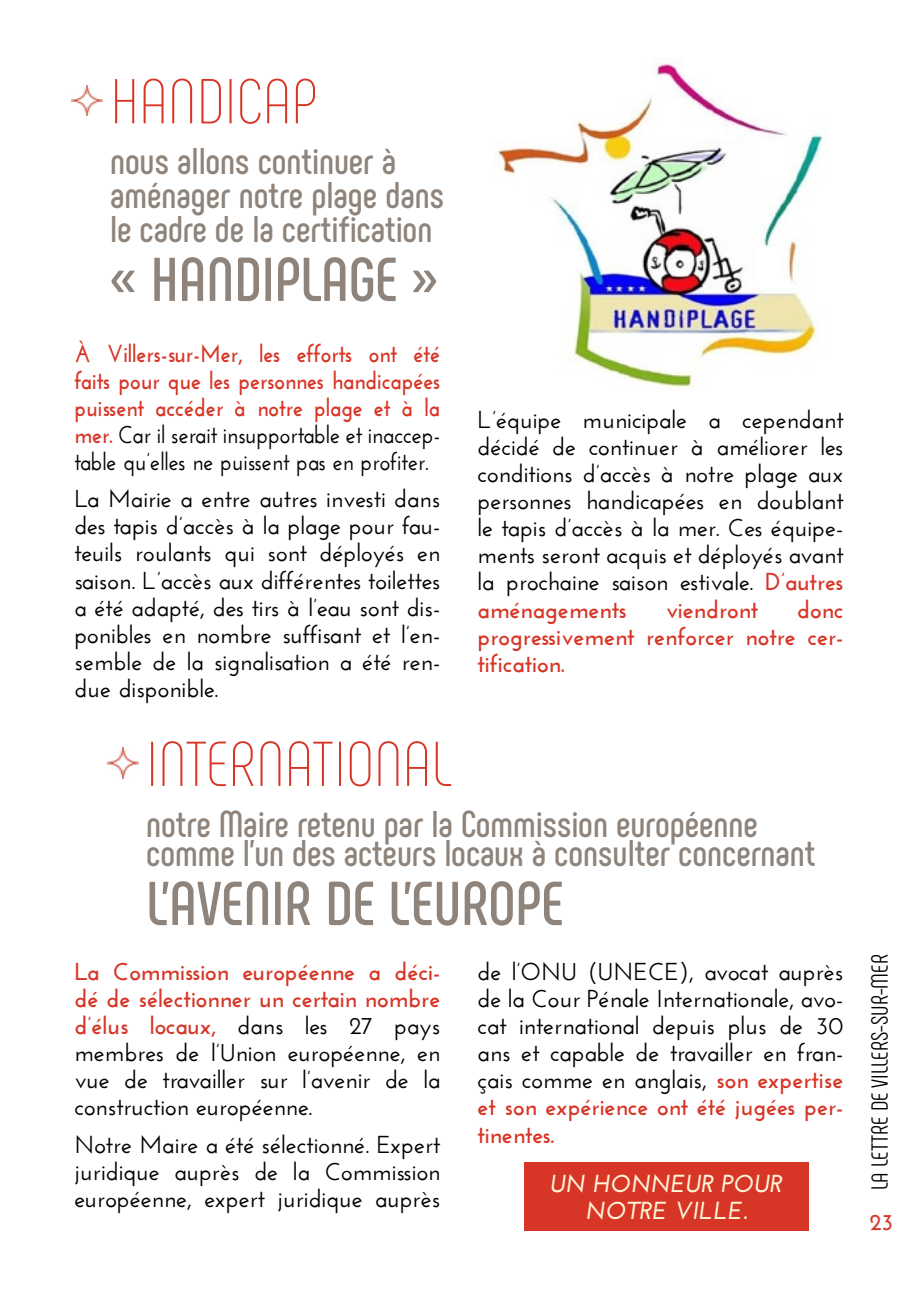
<style>
.page{position:relative;width:918px;height:1290px;background:#fff}
.page>*{position:absolute;margin:0;border:0;box-sizing:border-box;transform-origin:0 0}
.t1{font:200 63.18px "Phenomena";color:#d73526}
.t2{font:700 61.6px "Phenomena";color:#8e847b}
.t3{font:700 36.93px/33.9px "Phenomena";color:#8e847b}
.t4{font:600 24.5px/27.1px "Josefin Sans";color:#000;text-align:justify}
.t5{font:700 24.5px/27.1px "Josefin Sans";color:#d73526;text-align:justify;scale:.91 1}
.t6{font:700 24.5px/27.1px "Josefin Sans";color:#d73526;text-align:justify}
.t7{font:italic 700 24.5px/27.1px "Josefin Sans";color:#fff3d7;text-align:center}
.t8{font:23.1px "Phenomena";color:#000}
.t9{font:700 23.1px "Josefin Sans";color:#d73526}
.s1{font-weight:600;color:#000}
.s2{font-weight:700;color:#d73526}
</style>
<div class="page">
<img style="left:494px;top:63px;width:329px;height:326px">
<img style="left:72px;top:85px;width:30px;height:30px">
<img style="left:108px;top:748px;width:30px;height:30px">
<div style="left:524px;top:1162px;width:285px;height:68px;background:#d73526"></div>
<h1 class="t1" style="left:110px;top:66px;width:209px">HANDICAP</h1>
<h3 class="t3" style="left:110px;top:145px;width:335px">nous allons continuer à aménager notre plage dans le cadre de la certification</h3>
<h2 class="t2" style="left:110px;top:242px;width:329px">« HANDIPLAGE »</h2>
<p class="t5" style="left:74px;top:340px;width:404px">À Villers-sur-Mer, les efforts ont été faits pour que les personnes handicapées puissent accéder à notre plage et à la mer. <span class="s1">Car il serait insupportable et inaccep&shy;table qu’elles ne puissent pas en profiter.</span></p>
<p class="t4" style="left:74px;top:485px;width:367px">La Mairie a entre autres investi dans des tapis d’accès à la plage pour fau&shy;teuils roulants qui sont déployés en saison. L’accès aux différentes toilettes a été adapté, des tirs à l’eau sont dis&shy;ponibles en nombre suffisant et l’en&shy;semble de la signalisation a été ren&shy;due disponible.</p>
<p class="t4" style="left:477px;top:406px;width:367px">L’équipe municipale a cependant décidé de continuer à améliorer les conditions d’accès à notre plage aux personnes handicapées en doublant le tapis d’accès à la mer. Ces équipe&shy;ments seront acquis et déployés avant la prochaine saison estivale. <span class="s2">D’autres aménagements</span></p>
<p class="t6" style="left:477px;top:596px;width:367px;text-indent:319px">donc progressivement renforcer notre cer&shy;tification.</p>
<p class="t6" style="left:666px;top:596px;width:94px">viendront</p>
<h1 class="t1" style="left:146px;top:728px;width:308px">INTERNATIONAL</h1>
<h3 class="t3" style="left:146px;top:809px;width:671px;line-height:29.2px">notre Maire retenu par la Commission européenne comme l’un des acteurs locaux à consulter concernant</h3>
<h2 class="t2" style="left:146px;top:866px;width:419px">L’AVENIR DE L’EUROPE</h2>
<p class="t4" style="left:74px;top:958px;width:367px"><span class="s2">La Commission européenne a déci&shy;dé de sélectionner un certain nombre d’élus locaux,</span> dans les 27 pays membres de l’Union européenne, en vue de travailler sur l’avenir de la construction européenne.</p>
<p class="t4" style="left:74px;top:1130px;width:367px">Notre Maire a été sélectionné. Expert juridique auprès de la Commission européenne, expert juridique auprès</p>
<p class="t4" style="left:477px;top:958px;width:367px">de l’ONU (UNECE), avocat auprès de la Cour Pénale Internationale, avo&shy;cat international depuis plus de 30 ans et capable de travailler en fran&shy;çais comme en anglais, <span class="s2">son expertise et son expérience ont été jugées per&shy;tinentes.</span></p>
<p class="t7" style="left:550px;top:1170px;width:234px">UN HONNEUR POUR<br>NOTRE VILLE.</p>
<p class="t8" style="left:866px;top:1190px;width:237px;rotate:-90deg">LA LETTRE DE VILLERS-SUR-MER</p>
<p class="t9" style="left:869px;top:1208px;width:25px">23</p>
</div>
